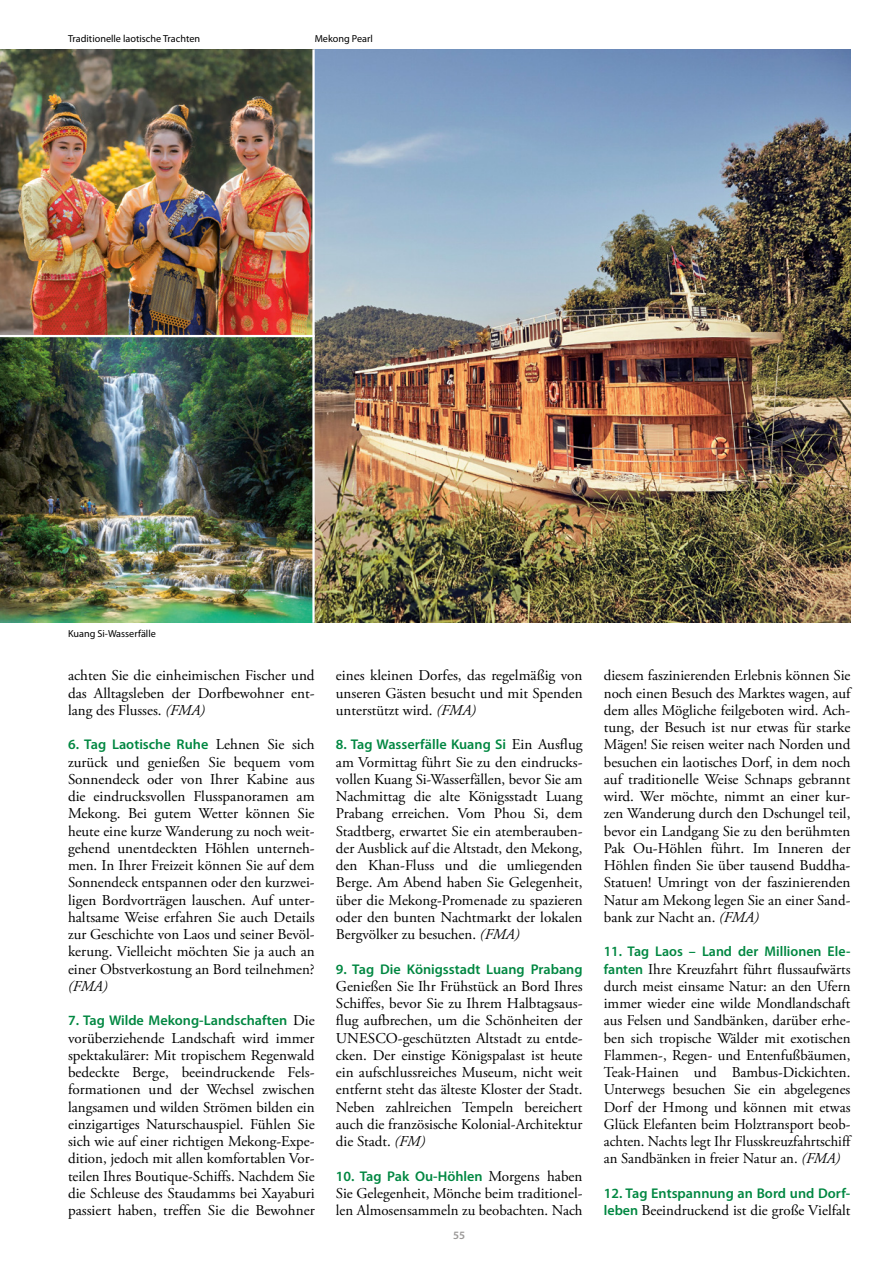
<style>
.page{position:relative;width:893px;height:1263px;background:#fff}
.page>*{position:absolute;margin:0;border:0;box-sizing:border-box;transform-origin:0 0}
.t1{font:15px/17.2px "Adobe Garamond Pro";color:#000;text-align:justify}
.t2{font:italic 15px "Adobe Garamond Pro";color:#000}
.t3{font:600 14.1px "Myriad Pro";color:#008741}
.t4{font:600 11.25px "Myriad Pro";color:#9a9897}
.t5{font:10.2px "Myriad Pro";color:#000}
.s1{font-style:italic}
.s2{font-family:"Adobe Garamond Pro";font-weight:400;font-size:15px;color:#000}
.s3{font-family:"Myriad Pro";font-weight:600;font-size:14.1px;color:#008741}
</style>
<div class="page">
<img style="left:0;top:49px;width:850px;height:574px">
<hr style="left:0;top:335px;width:315px;height:2px;background:#fff">
<hr style="left:312px;top:49px;width:3px;height:574px;background:#fff">
<p class="t5" style="left:68px;top:33px;width:134px">Traditionelle laotische Trachten</p>
<p class="t5" style="left:315px;top:33px;width:60px">Mekong Pearl</p>
<p class="t5" style="left:68px;top:628px;width:89px">Kuang Si-Wasserfälle</p>
<p class="t1" style="left:68px;top:667px;width:248px">achten Sie die einheimischen Fischer und das Alltagsleben der Dorfbewohner ent&shy;lang des Flusses. <span class="s1">(FMA)</span></p>
<p class="t3" style="left:68px;top:737px;width:248px">6. Tag Laotische Ruhe <span class="s2">Lehnen Sie sich</span></p>
<p class="t1" style="left:68px;top:754px;width:248px">zurück und genießen Sie bequem vom Sonnendeck oder von Ihrer Kabine aus die eindrucksvollen Flusspanoramen am Mekong. Bei gutem Wetter können Sie heute eine kurze Wanderung zu noch weit&shy;gehend unentdeckten Höhlen unterneh&shy;men. In Ihrer Freizeit können Sie auf dem Sonnendeck entspannen oder den kurzwei&shy;ligen Bordvorträgen lauschen. Auf unter&shy;haltsame Weise erfahren Sie auch Details zur Geschichte von Laos und seiner Bevöl&shy;kerung. Vielleicht möchten Sie ja auch an einer Obstverkostung an Bord teilnehmen?</p>
<p class="t2" style="left:68px;top:977px;width:41px">(FMA)</p>
<p class="t3" style="left:68px;top:1013px;width:248px">7. Tag Wilde Mekong-Landschaften <span class="s2">Die</span></p>
<p class="t1" style="left:68px;top:1030px;width:248px">vorüberziehende Landschaft wird immer spektakulärer: Mit tropischem Regenwald bedeckte Berge, beeindruckende Fels&shy;formationen und der Wechsel zwischen langsamen und wilden Strömen bilden ein einzigartiges Naturschauspiel. Fühlen Sie sich wie auf einer richtigen Mekong-Expe&shy;dition, jedoch mit allen komfortablen Vor&shy;teilen Ihres Boutique-Schiffs. Nachdem Sie die Schleuse des Staudamms bei Xayaburi passiert haben, treffen Sie die Bewohner</p>
<p class="t1" style="left:336px;top:667px;width:248px">eines kleinen Dorfes, das regelmäßig von unseren Gästen besucht und mit Spenden unterstützt wird. <span class="s1">(FMA)</span></p>
<p class="t3" style="left:336px;top:737px;width:248px">8. Tag Wasserfälle Kuang Si <span class="s2">Ein Ausflug</span></p>
<p class="t1" style="left:336px;top:754px;width:248px">am Vormittag führt Sie zu den eindrucks&shy;vollen Kuang Si-Wasserfällen, bevor Sie am Nachmittag die alte Königsstadt Luang Prabang erreichen. Vom Phou Si, dem Stadtberg, erwartet Sie ein atemberauben&shy;der Ausblick auf die Altstadt, den Mekong, den Khan-Fluss und die umliegenden Berge. Am Abend haben Sie Gelegenheit, über die Mekong-Promenade zu spazieren oder den bunten Nachtmarkt der lokalen Bergvölker zu besuchen. <span class="s1">(FMA)</span></p>
<p class="t3" style="left:336px;top:961px;width:248px">9. Tag Die Königsstadt Luang Prabang</p>
<p class="t1" style="left:336px;top:978px;width:248px">Genießen Sie Ihr Frühstück an Bord Ihres Schiffes, bevor Sie zu Ihrem Halbtagsaus&shy;flug aufbrechen, um die Schönheiten der UNESCO-geschützten Altstadt zu entde&shy;cken. Der einstige Königspalast ist heute ein aufschlussreiches Museum, nicht weit entfernt steht das älteste Kloster der Stadt.<br>Neben zahlreichen Tempeln bereichert auch die französische Kolonial-Architektur die Stadt. <span class="s1">(FM)</span></p>
<p class="t3" style="left:336px;top:1168px;width:248px">10. Tag Pak Ou-Höhlen <span class="s2">Morgens haben</span></p>
<p class="t1" style="left:336px;top:1185px;width:248px">Sie Gelegenheit, Mönche beim traditionel&shy;len Almosensammeln zu beobachten. Nach</p>
<p class="t4" style="left:453px;top:1229px;width:14px">55</p>
<p class="t1" style="left:604px;top:667px;width:248px">diesem faszinierenden Erlebnis können Sie noch einen Besuch des Marktes wagen, auf dem alles Mögliche feilgeboten wird. Ach&shy;tung, der Besuch ist nur etwas für starke Mägen! Sie reisen weiter nach Norden und besuchen ein laotisches Dorf, in dem noch auf traditionelle Weise Schnaps gebrannt wird. Wer möchte, nimmt an einer kur&shy;zen Wanderung durch den Dschungel teil, bevor ein Landgang Sie zu den berühmten Pak Ou-Höhlen führt. Im Inneren der Höhlen finden Sie über tausend Buddha-Statuen! Umringt von der faszinierenden Natur am Mekong legen Sie an einer Sand&shy;bank zur Nacht an. <span class="s1">(FMA)</span></p>
<p class="t3" style="left:604px;top:944px;width:248px">11. Tag Laos – Land der Millionen Ele-</p>
<p class="t1" style="left:604px;top:961px;width:248px"><span class="s3">fanten</span> Ihre Kreuzfahrt führt flussaufwärts durch meist einsame Natur: an den Ufern immer wieder eine wilde Mondlandschaft aus Felsen und Sandbänken, darüber erhe&shy;ben sich tropische Wälder mit exotischen Flammen-, Regen- und Entenfußbäumen, Teak-Hainen und Bambus-Dickichten.<br>Unterwegs besuchen Sie ein abgelegenes Dorf der Hmong und können mit etwas Glück Elefanten beim Holztransport beob&shy;achten. Nachts legt Ihr Flusskreuzfahrtschiff an Sandbänken in freier Natur an. <span class="s1">(FMA)</span></p>
<p class="t3" style="left:604px;top:1185px;width:248px">12. Tag Entspannung an Bord und Dorf-</p>
<p class="t1" style="left:604px;top:1202px;width:248px"><span class="s3">leben</span> Beeindruckend ist die große Vielfalt</p>
</div>
